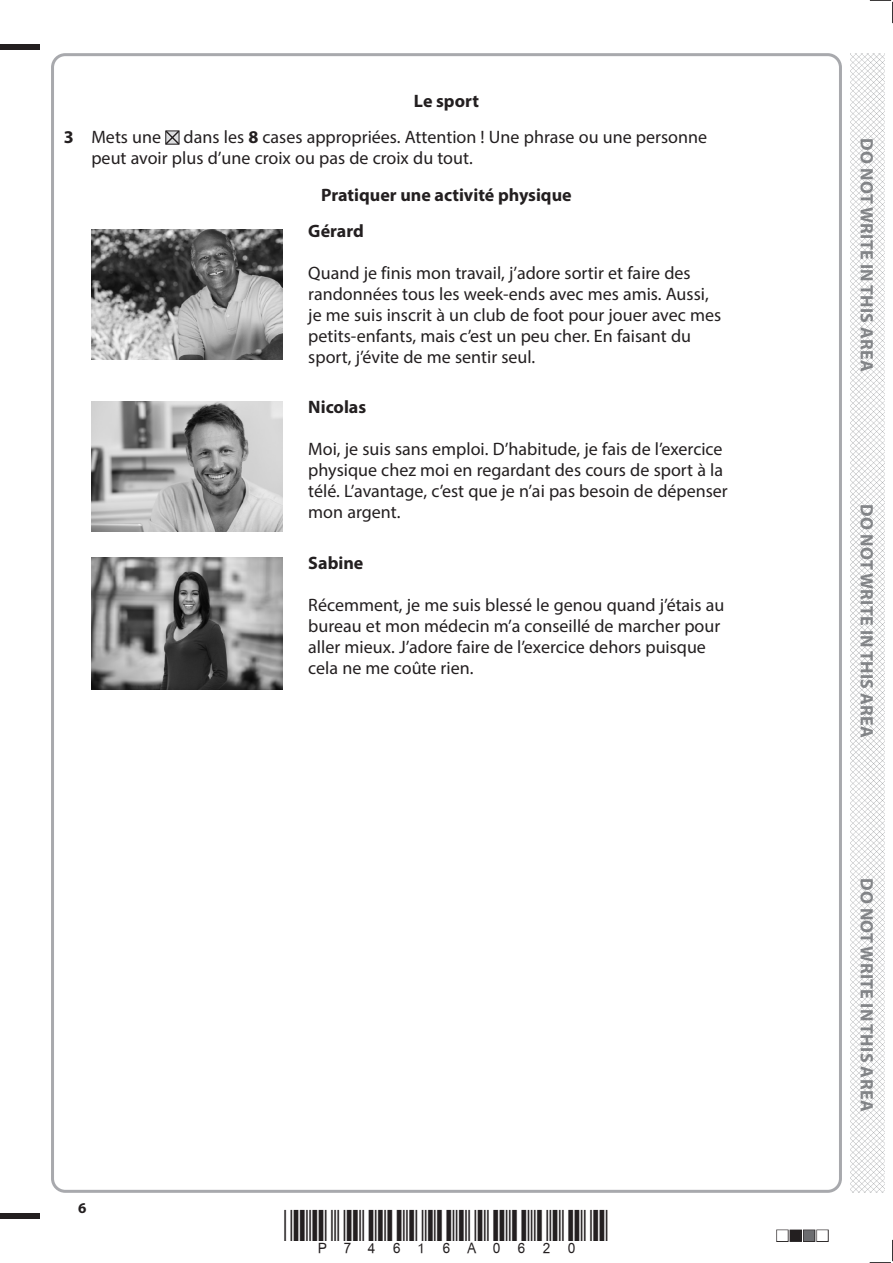
<style>
.page{position:relative;width:893px;height:1263px;background:#fff}
.page>*{position:absolute;margin:0;border:0;box-sizing:border-box;transform-origin:0 0}
.t1{font:18px/21px "Myriad Pro";color:#231f20}
.t2{font:700 18px "Myriad Pro";letter-spacing:.02em;color:#808285}
.t3{font:700 18px/36px "Myriad Pro";color:#231f20}
.t4{font:700 15px "Myriad Pro";color:#231f20}
.s1{font-weight:700}
</style>
<div class="page">
<div style="left:0;top:44px;width:40px;height:5px;background:#231f20"></div>
<div style="left:0;top:1214px;width:40px;height:5px;background:#231f20"></div>
<svg style="left:870px;top:0;width:23px;height:23px"></svg>
<svg style="left:870px;top:1240px;width:23px;height:23px"></svg>
<img style="left:850px;top:53px;width:34px;height:1140px">
<svg style="left:165px;top:130px;width:15px;height:15px"></svg>
<img style="left:91px;top:229px;width:192px;height:131px">
<img style="left:91px;top:401px;width:192px;height:130px">
<img style="left:91px;top:557px;width:192px;height:132px">
<p class="t1" style="left:64px;top:83px;width:645px;line-height:36px;text-indent:350px"><span class="s1">Le sport<br>3</span> Mets une dans les <span class="s1">8</span> cases appropriées. Attention ! Une phrase ou une personne</p>
<p class="t1" style="left:91px;top:147px;width:383px">peut avoir plus d’une croix ou pas de croix du tout.</p>
<p class="t3" style="left:308px;top:176px;width:265px;text-indent:13px">Pratiquer une activité physique<br>Gérard</p>
<p class="t1" style="left:308px;top:262px;width:414px">Quand je finis mon travail, j’adore sortir et faire des randonnées tous les week-ends avec mes amis. Aussi, je me suis inscrit à un club de foot pour jouer avec mes petits-enfants, mais c’est un peu cher. En faisant du sport, j’évite de me sentir seul.</p>
<p class="t3" style="left:308px;top:389px;width:59px">Nicolas</p>
<p class="t1" style="left:308px;top:439px;width:421px">Moi, je suis sans emploi. D’habitude, je fais de l’exercice physique chez moi en regardant des cours de sport à la télé. L’avantage, c’est que je n’ai pas besoin de dépenser mon argent.</p>
<p class="t3" style="left:308px;top:544px;width:57px">Sabine</p>
<p class="t1" style="left:308px;top:594px;width:418px">Récemment, je me suis blessé le genou quand j’étais au bureau et mon médecin m’a conseillé de marcher pour aller mieux. J’adore faire de l’exercice dehors puisque cela ne me coûte rien.</p>
<p class="t4" style="left:78px;top:1198px;width:10px">6</p>
<p class="t2" style="left:878px;top:138px;width:235px;rotate:90deg">DO NOT WRITE IN THIS AREA</p>
<p class="t2" style="left:878px;top:504px;width:235px;rotate:90deg">DO NOT WRITE IN THIS AREA</p>
<p class="t2" style="left:878px;top:878px;width:235px;rotate:90deg">DO NOT WRITE IN THIS AREA</p>
</div>
